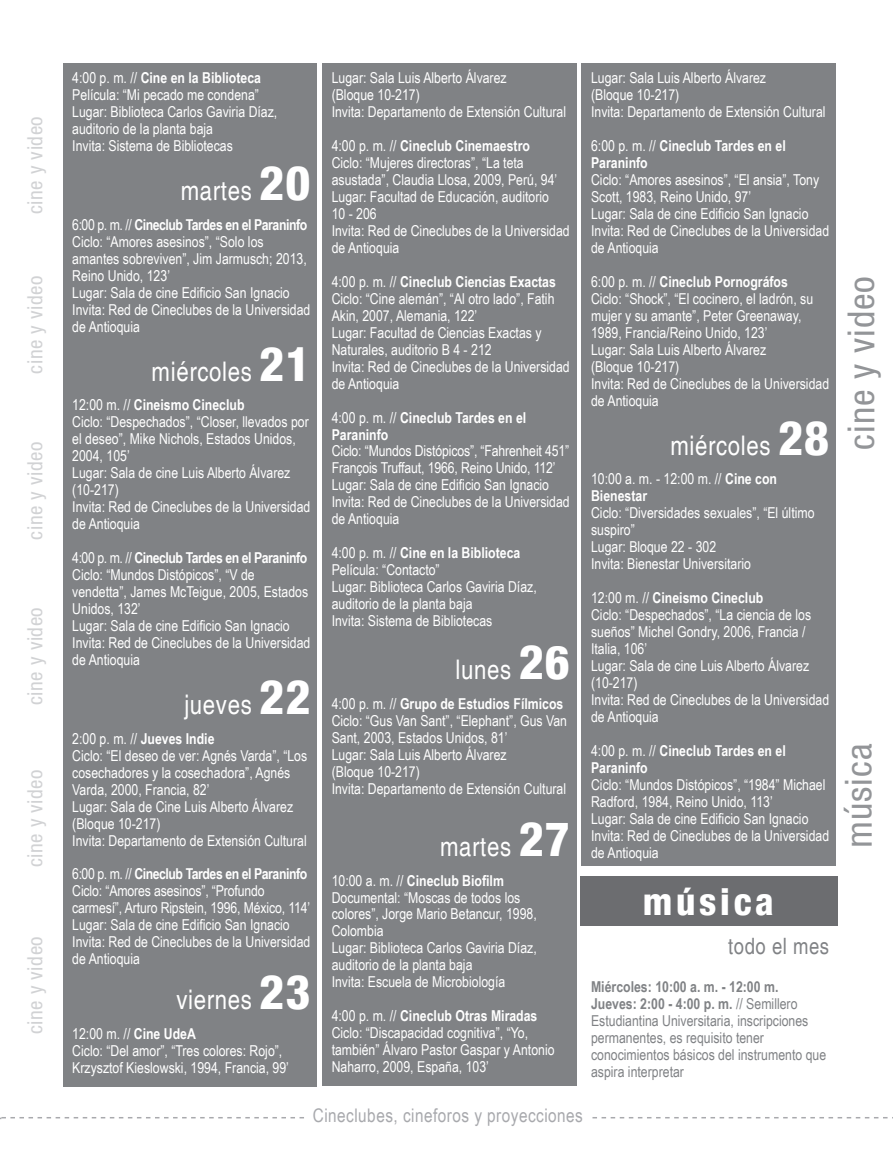
<style>
.page{position:relative;width:893px;height:1149px;background:#fff}
.page>*{position:absolute;margin:0;border:0;box-sizing:border-box;transform-origin:0 0}
.t1{font:condensed 37.2px "Helvetica 57";letter-spacing:.025em;color:#939598}
.t2{font:800 condensed 37.2px "Helvetica 87";letter-spacing:.1em;color:#fff}
.t3{font:condensed 27px "Helvetica";letter-spacing:.025em;color:#fff}
.t4{font:condensed 22.5px "Helvetica";letter-spacing:.025em;color:#808285}
.t5{font:condensed 21px "Helvetica 57";letter-spacing:.025em;color:#d1d2d4}
.t6{font:18.75px "Arial Narrow";letter-spacing:.025em;color:#a8a9ad}
.t7{font:15px/17px "Arial Narrow";color:#fff}
.t8{font:15px/17px "Arial Narrow";color:#808285}
.t9{font:700 15px/17px "Arial Narrow";color:#fff}
.s1{font-weight:700}
.s2{font-family:"Helvetica 87";font-weight:800;font-size:48px}
.s3{font-weight:400}
</style>
<div class="page">
<div style="left:582px;top:64px;width:254px;height:801px;background:#808285"></div>
<div style="left:63px;top:64px;width:254px;height:1022px;background:#808285"></div>
<div style="left:322px;top:64px;width:254px;height:1021px;background:#808285"></div>
<svg style="left:0;top:1117px;width:304px;height:1px"></svg>
<svg style="left:592px;top:1117px;width:301px;height:1px"></svg>
<div style="left:581px;top:876px;width:257px;height:49px;background:#6c6d70"></div>
<h3 class="t5" style="left:23px;top:214px;width:99px;rotate:-90deg">cine y video</h3>
<h3 class="t5" style="left:23px;top:373px;width:99px;rotate:-90deg">cine y video</h3>
<h3 class="t5" style="left:23px;top:539px;width:99px;rotate:-90deg">cine y video</h3>
<h3 class="t5" style="left:23px;top:704px;width:99px;rotate:-90deg">cine y video</h3>
<h3 class="t5" style="left:23px;top:867px;width:99px;rotate:-90deg">cine y video</h3>
<h3 class="t5" style="left:23px;top:1033px;width:99px;rotate:-90deg">cine y video</h3>
<p class="t7" style="left:72px;top:69px;width:207px">4:00 p. m. // <span class="s1">Cine en la Biblioteca </span>Película: “Mi pecado me condena” Lugar: Biblioteca Carlos Gaviria Díaz, auditorio de la planta baja<br>Invita: Sistema de Bibliotecas</p>
<h2 class="t3" style="left:181px;top:175px;width:131px">martes <span class="s2">20</span></h2>
<p class="t7" style="left:72px;top:215px;width:240px">6:00 p. m. // <span class="s1">Cineclub Tardes en el Paraninfo </span>Ciclo: “Amores asesinos”, “Solo los amantes sobreviven”, Jim Jarmusch; 2013, Reino Unido, 123’<br>Lugar: Sala de cine Edificio San Ignacio Invita: Red de Cineclubes de la Universidad de Antioquia</p>
<h2 class="t3" style="left:152px;top:355px;width:160px">miércoles <span class="s2">21</span></h2>
<p class="t7" style="left:72px;top:396px;width:240px">12:00 m. // <span class="s1">Cineismo Cineclub<br></span>Ciclo: “Despechados”, “Closer, llevados por el deseo”, Mike Nichols, Estados Unidos,<br>2004, 105’<br>Lugar: Sala de cine Luis Alberto Álvarez (10-217)<br>Invita: Red de Cineclubes de la Universidad de Antioquia</p>
<p class="t7" style="left:72px;top:548px;width:240px">4:00 p. m. // <span class="s1">Cineclub Tardes en el Paraninfo<br></span>Ciclo: “Mundos Distópicos”, “V de vendetta”, James McTeigue, 2005, Estados<br>Unidos, 132’<br>Lugar: Sala de cine Edificio San Ignacio<br>Invita: Red de Cineclubes de la Universidad de Antioquia</p>
<h2 class="t3" style="left:184px;top:688px;width:128px">jueves <span class="s2">22</span></h2>
<p class="t7" style="left:72px;top:729px;width:236px">2:00 p. m. // <span class="s1">Jueves Indie<br></span>Ciclo: “El deseo de ver: Agnés Varda”, “Los cosechadores y la cosechadora”, Agnés Varda, 2000, Francia, 82’<br>Lugar: Sala de Cine Luis Alberto Álvarez (Bloque 10-217)<br>Invita: Departamento de Extensión Cultural</p>
<p class="t7" style="left:72px;top:864px;width:240px">6:00 p. m. // <span class="s1">Cineclub Tardes en el Paraninfo </span>Ciclo: “Amores asesinos”, “Profundo carmesí”, Arturo Ripstein, 1996, México, 114’ Lugar: Sala de cine Edificio San Ignacio Invita: Red de Cineclubes de la Universidad de Antioquia</p>
<h2 class="t3" style="left:176px;top:983px;width:136px">viernes <span class="s2">23</span></h2>
<p class="t7" style="left:72px;top:1024px;width:218px">12:00 m. // <span class="s1">Cine UdeA<br></span>Ciclo: “Del amor”, “Tres colores: Rojo”,<br>Krzysztof Kieslowski, 1994, Francia, 99’</p>
<p class="t7" style="left:332px;top:69px;width:236px">Lugar: Sala Luis Alberto Álvarez<br>(Bloque 10-217)<br>Invita: Departamento de Extensión Cultural</p>
<p class="t7" style="left:332px;top:137px;width:240px">4:00 p. m. // <span class="s1">Cineclub Cinemaestro<br></span>Ciclo: “Mujeres directoras”, “La teta asustada”, Claudia Llosa, 2009, Perú, 94’<br>Lugar: Facultad de Educación, auditorio<br>10 - 206<br>Invita: Red de Cineclubes de la Universidad de Antioquia</p>
<p class="t7" style="left:332px;top:272px;width:240px">4:00 p. m. // <span class="s1">Cineclub Ciencias Exactas </span>Ciclo: “Cine alemán”, “Al otro lado”, Fatih Akin, 2007, Alemania, 122’<br>Lugar: Facultad de Ciencias Exactas y Naturales, auditorio B 4 - 212<br>Invita: Red de Cineclubes de la Universidad de Antioquia</p>
<p class="t9" style="left:332px;top:408px;width:196px"><span class="s3">4:00 p. m. //</span> Cineclub Tardes en el<br>Paraninfo</p>
<p class="t7" style="left:332px;top:442px;width:240px">Ciclo: “Mundos Distópicos”, “Fahrenheit 451” François Truffaut, 1966, Reino Unido, 112’ Lugar: Sala de cine Edificio San Ignacio Invita: Red de Cineclubes de la Universidad de Antioquia</p>
<p class="t7" style="left:332px;top:543px;width:207px">4:00 p. m. // <span class="s1">Cine en la Biblioteca<br></span>Película: “Contacto”<br>Lugar: Biblioteca Carlos Gaviria Díaz, auditorio de la planta baja<br>Invita: Sistema de Bibliotecas</p>
<h2 class="t3" style="left:456px;top:654px;width:116px">lunes <span class="s2">26</span></h2>
<p class="t7" style="left:332px;top:694px;width:237px">4:00 p. m. // <span class="s1">Grupo de Estudios Fílmicos </span>Ciclo: “Gus Van Sant”, “Elephant”, Gus Van Sant, 2003, Estados Unidos, 81’<br>Lugar: Sala Luis Alberto Álvarez<br>(Bloque 10-217)<br>Invita: Departamento de Extensión Cultural</p>
<h2 class="t3" style="left:440px;top:830px;width:131px">martes <span class="s2">27</span></h2>
<p class="t7" style="left:332px;top:870px;width:207px">10:00 a. m. // <span class="s1">Cineclub Biofilm<br></span>Documental: “Moscas de todos los colores”, Jorge Mario Betancur, 1998,<br>Colombia<br>Lugar: Biblioteca Carlos Gaviria Díaz, auditorio de la planta baja<br>Invita: Escuela de Microbiología</p>
<p class="t7" style="left:332px;top:1006px;width:224px">4:00 p. m. // <span class="s1">Cineclub Otras Miradas </span>Ciclo: “Discapacidad cognitiva”, “Yo, también” Álvaro Pastor Gaspar y Antonio Naharro, 2009, España, 103’</p>
<p class="t7" style="left:591px;top:69px;width:236px">Lugar: Sala Luis Alberto Álvarez<br>(Bloque 10-217)<br>Invita: Departamento de Extensión Cultural</p>
<p class="t9" style="left:591px;top:137px;width:196px"><span class="s3">6:00 p. m. //</span> Cineclub Tardes en el<br>Paraninfo</p>
<p class="t7" style="left:591px;top:171px;width:240px">Ciclo: “Amores asesinos”, “El ansia”, Tony Scott, 1983, Reino Unido, 97’<br>Lugar: Sala de cine Edificio San Ignacio Invita: Red de Cineclubes de la Universidad de Antioquia</p>
<p class="t7" style="left:591px;top:272px;width:240px">6:00 p. m. // <span class="s1">Cineclub Pornográfos<br></span>Ciclo: “Shock”, “El cocinero, el ladrón, su mujer y su amante”, Peter Greenaway,<br>1989, Francia/Reino Unido, 123’<br>Lugar: Sala Luis Alberto Álvarez<br>(Bloque 10-217)<br>Invita: Red de Cineclubes de la Universidad de Antioquia</p>
<h2 class="t3" style="left:670px;top:429px;width:160px">miércoles <span class="s2">28</span></h2>
<p class="t7" style="left:591px;top:470px;width:187px">10:00 a. m. - 12:00 m. // <span class="s1">Cine con<br>Bienestar</span></p>
<p class="t7" style="left:591px;top:504px;width:225px">Ciclo: “Diversidades sexuales”, “El último suspiro”<br>Lugar: Bloque 22 - 302<br>Invita: Bienestar Universitario</p>
<p class="t7" style="left:591px;top:588px;width:240px">12:00 m. // <span class="s1">Cineismo Cineclub<br></span>Ciclo: “Despechados”, “La ciencia de los sueños” Michel Gondry, 2006, Francia /<br>Italia, 106’<br>Lugar: Sala de cine Luis Alberto Álvarez (10-217)<br>Invita: Red de Cineclubes de la Universidad de Antioquia</p>
<p class="t9" style="left:591px;top:741px;width:196px"><span class="s3">4:00 p. m. //</span> Cineclub Tardes en el<br>Paraninfo</p>
<p class="t7" style="left:591px;top:775px;width:240px">Ciclo: “Mundos Distópicos”, “1984” Michael Radford, 1984, Reino Unido, 113’<br>Lugar: Sala de cine Edificio San Ignacio Invita: Red de Cineclubes de la Universidad de Antioquia</p>
<h1 class="t2" style="left:643px;top:878px;width:133px">música</h1>
<h3 class="t4" style="left:728px;top:932px;width:103px">todo el mes</h3>
<p class="t8" style="left:591px;top:977px;width:237px"><span class="s1">Miércoles: 10:00 a. m. - 12:00 m.<br>Jueves: 2:00 - 4:00 p. m.</span> // Semillero Estudiantina Universitaria, inscripciones permanentes, es requisito tener conocimientos básicos del instrumento que aspira interpretar</p>
<p class="t6" style="left:313px;top:1100px;width:272px">Cineclubes, cineforos y proyecciones</p>
<h1 class="t1" style="left:840px;top:449px;width:175px;rotate:-90deg">cine y video</h1>
<h1 class="t1" style="left:837px;top:847px;width:106px;rotate:-90deg">música</h1>
</div>
